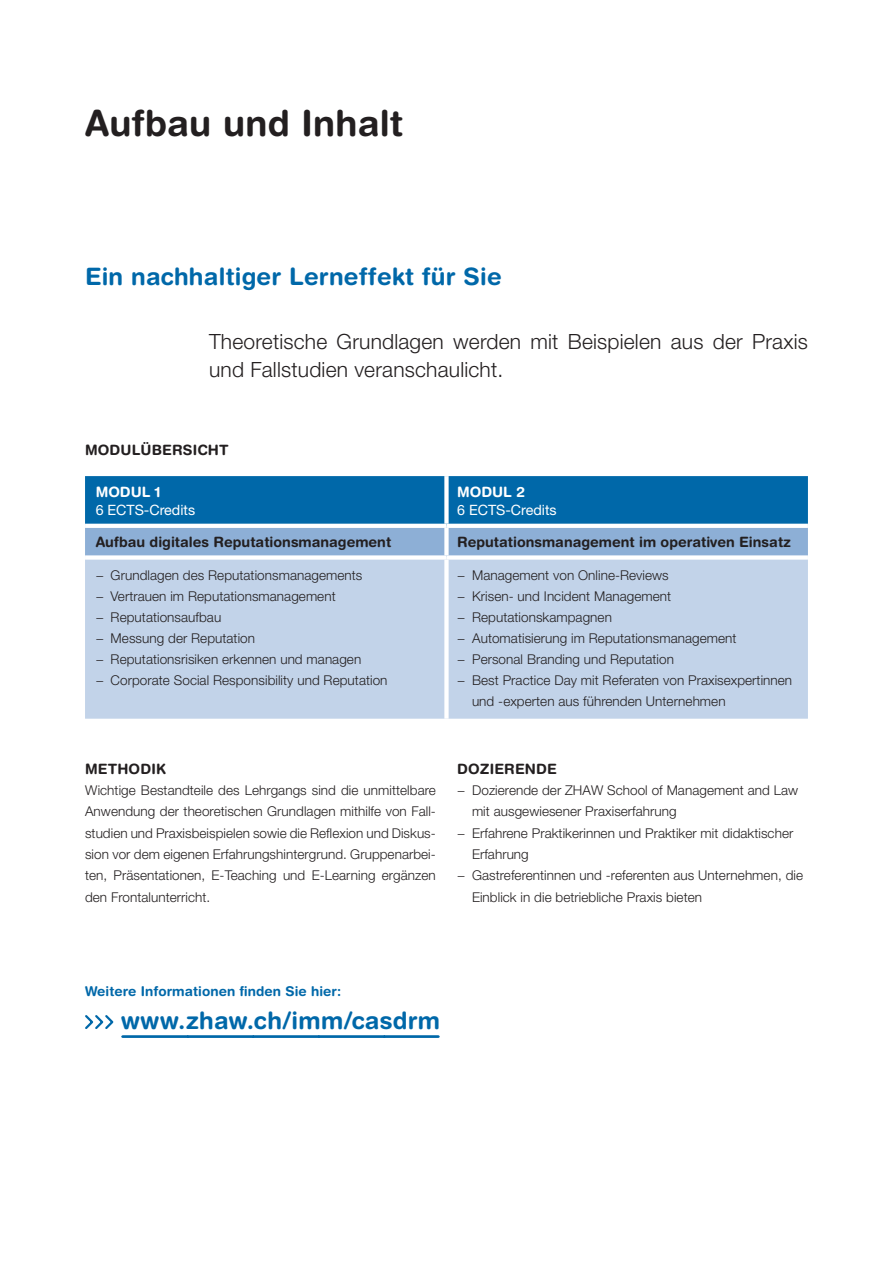
<style>
.page{position:relative;width:893px;height:1263px;background:#fff}
.page>*{position:absolute;margin:0;border:0;box-sizing:border-box;transform-origin:0 0}
.t1{font:700 36px "Helvetica Rounded LT Std";letter-spacing:.005em;color:#231f20}
.t2{font:700 24px "Helvetica Rounded LT Std";letter-spacing:.01em;color:#0068a9}
.t3{font:300 21px/28.5px "Helvetica Neue LT Pro";letter-spacing:.01em;color:#231f20}
.t4{font:700 14.25px "Helvetica Rounded LT Std";color:#231f20}
.t5{font:14.25px "Helvetica Neue LT Pro";color:#fff}
.t6{font:700 14.25px "Helvetica Rounded LT Std";color:#fff}
.t7{font:300 13.5px/21px "Helvetica Neue LT Pro";letter-spacing:.005em;color:#231f20}
.t8{font:700 13.5px "Helvetica Rounded LT Std";letter-spacing:.005em;color:#0068a9}
</style>
<div class="page">
<svg style="left:122px;top:1035px;width:317px;height:3px"></svg>
<svg style="left:85px;top:1015px;width:29px;height:14px"></svg>
<svg style="left:85px;top:476px;width:723px;height:79px;background:#3482b9"></svg>
<div style="left:85px;top:560px;width:723px;height:159px;background:#c2d3e9"></div>
<div style="left:444px;top:476px;width:5px;height:48px;background:#fff"></div>
<hr style="left:85px;top:524px;width:361px;height:4px;background:#fff">
<hr style="left:446px;top:524px;width:362px;height:4px;background:#fff">
<div style="left:444px;top:528px;width:5px;height:27px;background:#fff"></div>
<div style="left:444px;top:560px;width:5px;height:159px;background:#fff"></div>
<h1 class="t1" style="left:85px;top:101px;width:320px">Aufbau und Inhalt</h1>
<h2 class="t2" style="left:85px;top:262px;width:418px">Ein nachhaltiger Lerneffekt für Sie</h2>
<h3 class="t3" style="left:209px;top:327px;width:600px">Theoretische Grundlagen werden mit Beispielen aus der Praxis und Fallstudien veranschaulicht.</h3>
<p class="t4" style="left:85px;top:441px;width:145px">MODULÜBERSICHT</p>
<p class="t6" style="left:96px;top:483px;width:67px">MODUL 1</p>
<p class="t5" style="left:96px;top:501px;width:101px">6 ECTS-Credits</p>
<p class="t6" style="left:457px;top:483px;width:69px">MODUL 2</p>
<p class="t5" style="left:457px;top:501px;width:101px">6 ECTS-Credits</p>
<p class="t4" style="left:96px;top:533px;width:297px">Aufbau digitales Reputationsmanagement</p>
<p class="t4" style="left:457px;top:533px;width:336px">Reputationsmanagement im operativen Einsatz</p>
<p class="t7" style="left:96px;top:564px;width:293px">− Grundlagen des Reputationsmanagements<br>− Vertrauen im Reputationsmanagement<br>− Reputationsaufbau<br>− Messung der Reputation<br>− Reputationsrisiken erkennen und managen<br>− Corporate Social Responsibility und Reputation</p>
<p class="t7" style="left:457px;top:564px;width:213px">− Management von Online-Reviews</p>
<p class="t7" style="left:457px;top:585px;width:216px">− Krisen- und Incident Management</p>
<p class="t7" style="left:457px;top:606px;width:156px">− Reputationskampagnen</p>
<p class="t7" style="left:457px;top:627px;width:281px">− Automatisierung im Reputationsmanagement</p>
<p class="t7" style="left:457px;top:648px;width:218px">− Personal Branding und Reputation</p>
<p class="t7" style="left:457px;top:669px;width:337px">− Best Practice Day mit Referaten von Praxisexpertinnen</p>
<p class="t7" style="left:472px;top:690px;width:255px">und -experten aus führenden Unternehmen</p>
<p class="t4" style="left:85px;top:760px;width:82px">METHODIK</p>
<p class="t7" style="left:85px;top:779px;width:352px;text-align:justify">Wichtige Bestandteile des Lehrgangs sind die unmittelbare Anwendung der theoretischen Grundlagen mithilfe von Fall&shy;studien und Praxisbeispielen sowie die Reflexion und Diskus&shy;sion vor dem eigenen Erfahrungshintergrund. Gruppenarbei&shy;ten, Präsentationen, E-Teaching und E-Learning ergänzen den Frontalunterricht.</p>
<p class="t4" style="left:457px;top:760px;width:101px">DOZIERENDE</p>
<p class="t7" style="left:457px;top:780px;width:342px">− Dozierende der ZHAW School of Management and Law</p>
<p class="t7" style="left:472px;top:801px;width:206px">mit ausgewiesener Praxiserfahrung</p>
<p class="t7" style="left:457px;top:822px;width:338px">− Erfahrene Praktikerinnen und Praktiker mit didaktischer</p>
<p class="t7" style="left:472px;top:843px;width:58px">Erfahrung</p>
<p class="t7" style="left:457px;top:865px;width:347px">− Gastreferentinnen und -referenten aus Unternehmen, die</p>
<p class="t7" style="left:472px;top:886px;width:232px">Einblick in die betriebliche Praxis bieten</p>
<p class="t8" style="left:85px;top:983px;width:258px">Weitere Informationen finden Sie hier:</p>
<h2 class="t2" style="left:121px;top:1006px;width:320px">www.zhaw.ch/imm/casdrm</h2>
</div>
